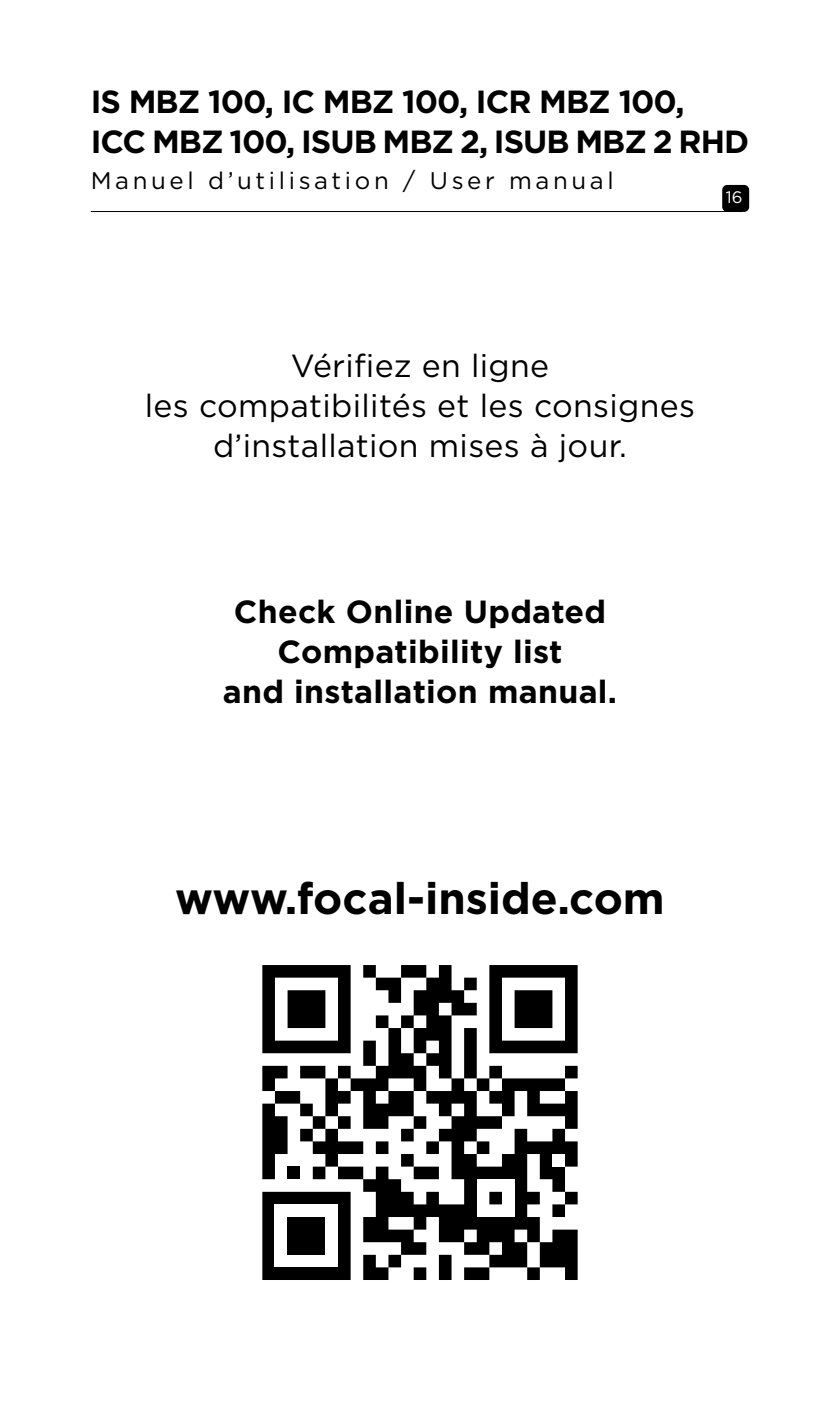
<style>
.page{position:relative;width:840px;height:1406px;background:#fff}
.page>*{position:absolute;margin:0;border:0;box-sizing:border-box;transform-origin:0 0}
.t1{font:700 44px "Gotham";color:#000}
.t2{font:32px/40px "Gotham";letter-spacing:.01em;color:#000;text-align:center}
.t3{font:700 32px/40px "Gotham";letter-spacing:-.03em;color:#000}
.t4{font:700 32px/40px "Gotham";letter-spacing:.005em;color:#000;text-align:center}
.t5{font:24px "Gotham";letter-spacing:.15em;color:#000}
.t6{font:16.8px "Gotham";color:#fff}
</style>
<div class="page">
<div style="left:721px;top:185px;width:27px;height:27px;background:#000;border-radius:5px"></div>
<hr style="left:91px;top:211px;width:651px;height:1px;background:#000">
<svg style="left:262px;top:965px;width:315px;height:315px;fill:#000"></svg>
<svg style="left:275px;top:978px;width:289px;height:63px"></svg>
<svg style="left:312px;top:1003px;width:252px;height:201px"></svg>
<svg style="left:338px;top:1116px;width:151px;height:63px"></svg>
<div style="left:552px;top:1154px;width:12px;height:13px;background:#fff"></div>
<div style="left:287px;top:1167px;width:13px;height:12px;background:#000"></div>
<div style="left:476px;top:1179px;width:38px;height:38px;background:#fff"></div>
<svg style="left:262px;top:1192px;width:277px;height:88px"></svg>
<p class="t3" style="left:91px;top:82px;width:659px">IS MBZ 100, IC MBZ 100, ICR MBZ 100,<br>ICC MBZ 100, ISUB MBZ 2, ISUB MBZ 2 RHD</p>
<p class="t5" style="left:91px;top:165px;width:524px">Manuel d’utilisation / User manual</p>
<p class="t6" style="left:725px;top:187px;width:18px">16</p>
<p class="t2" style="left:145px;top:345px;width:551px">Vérifiez en ligne<br>les compatibilités et les consignes d’installation mises à jour.</p>
<p class="t4" style="left:223px;top:591px;width:395px">Check Online Updated<br>Compatibility list<br>and installation manual.</p>
<h1 class="t1" style="left:175px;top:869px;width:491px">www.focal-inside.com</h1>
</div>
